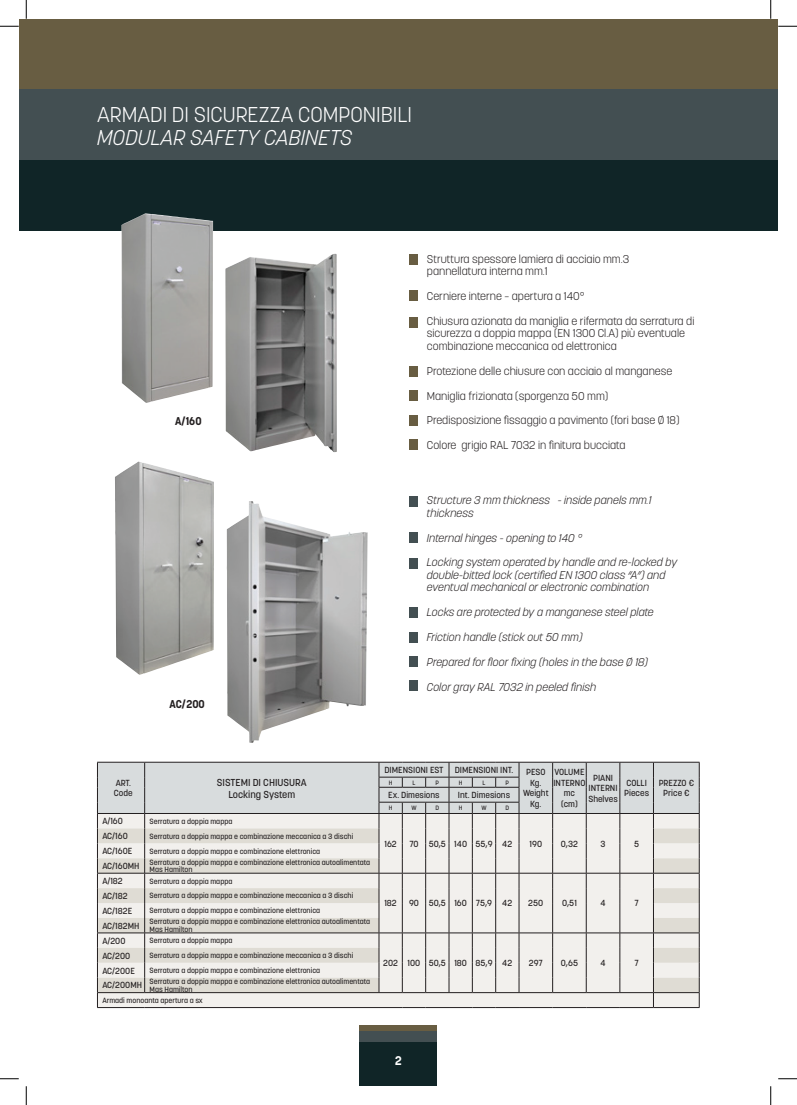
<style>
.page{position:relative;width:797px;height:1105px;background:#fff}
.page>*{position:absolute;margin:0;border:0;box-sizing:border-box;transform-origin:0 0}
.t1{font:300 21.25px "Korolev";color:#fff}
.t2{font:italic 300 21.25px "Korolev";color:#fff}
.t3{font:700 12.5px "Korolev";color:#fff}
.t4{font:300 11.25px/12.4px "Korolev";color:#231f20}
.t5{font:italic 300 11.25px/12.4px "Korolev";color:#231f20}
.t6{font:700 11.25px "Korolev";color:#231f20}
.t7{font:500 10px/12px "Korolev";color:#231f20;text-align:center}
.t8{font:500 8.75px/10.5px "Korolev";color:#231f20;text-align:center}
.t9{font:500 7.5px/7.5px "Korolev";color:#231f20}
.t10{font:500 6.25px "Korolev";color:#231f20}
</style>
<div class="page">
<div style="left:359px;top:1025px;width:78px;height:6px;background:#685d42"></div>
<div style="left:359px;top:1031px;width:78px;height:11px;background:#434f52"></div>
<div style="left:359px;top:1042px;width:78px;height:44px;background:#102527"></div>
<div style="left:19px;top:19px;width:751px;height:71px;background:#685d42"></div>
<div style="left:770px;top:19px;width:7px;height:71px;background:#685d42"></div>
<div style="left:409px;top:254px;width:8px;height:11px;background:#685d42"></div>
<div style="left:409px;top:496px;width:8px;height:11px;background:#434f52"></div>
<div style="left:409px;top:290px;width:8px;height:11px;background:#685d42"></div>
<div style="left:409px;top:532px;width:8px;height:11px;background:#434f52"></div>
<div style="left:409px;top:317px;width:8px;height:10px;background:#685d42"></div>
<div style="left:409px;top:558px;width:8px;height:11px;background:#434f52"></div>
<div style="left:409px;top:366px;width:8px;height:11px;background:#685d42"></div>
<div style="left:409px;top:607px;width:8px;height:11px;background:#434f52"></div>
<div style="left:409px;top:390px;width:8px;height:11px;background:#685d42"></div>
<div style="left:409px;top:632px;width:8px;height:10px;background:#434f52"></div>
<div style="left:409px;top:415px;width:8px;height:10px;background:#685d42"></div>
<div style="left:409px;top:656px;width:8px;height:11px;background:#434f52"></div>
<div style="left:409px;top:439px;width:8px;height:11px;background:#685d42"></div>
<div style="left:409px;top:680px;width:8px;height:11px;background:#434f52"></div>
<div style="left:19px;top:90px;width:751px;height:70px;background:#434f52"></div>
<div style="left:770px;top:90px;width:7px;height:70px;background:#434f52"></div>
<div style="left:19px;top:160px;width:751px;height:70px;background:#102527"></div>
<div style="left:770px;top:160px;width:7px;height:70px;background:#102527"></div>
<svg style="left:97px;top:762px;width:603px;height:246px;background:#dfdedb"></svg>
<hr style="left:653px;top:992px;width:46px;height:1px;background:#231f20">
<img style="left:121px;top:213px;width:92px;height:190px">
<img style="left:225px;top:254px;width:112px;height:198px">
<img style="left:115px;top:461px;width:99px;height:214px">
<img style="left:226px;top:501px;width:142px;height:242px">
<svg style="left:0;top:25px;width:19px;height:2px"></svg>
<svg style="left:778px;top:25px;width:19px;height:2px"></svg>
<svg style="left:0;top:1078px;width:19px;height:1px"></svg>
<svg style="left:778px;top:1078px;width:19px;height:1px"></svg>
<svg style="left:25px;top:0;width:2px;height:19px"></svg>
<svg style="left:25px;top:1086px;width:2px;height:19px"></svg>
<svg style="left:770px;top:0;width:1px;height:19px"></svg>
<svg style="left:770px;top:1086px;width:1px;height:19px"></svg>
<h1 class="t1" style="left:97px;top:101px;width:316px">ARMADI DI SICUREZZA COMPONIBILI</h1>
<h1 class="t2" style="left:97px;top:124px;width:257px">MODULAR SAFETY CABINETS</h1>
<h3 class="t6" style="left:175px;top:414px;width:28px">A/160</h3>
<h3 class="t6" style="left:169px;top:697px;width:37px">AC/200</h3>
<h3 class="t4" style="left:427px;top:253px;width:204px">Struttura spessore lamiera di acciaio mm.3 pannellatura interna mm.1</h3>
<h3 class="t4" style="left:427px;top:290px;width:159px">Cerniere interne – apertura a 140°</h3>
<h3 class="t4" style="left:427px;top:315px;width:269px">Chiusura azionata da maniglia e rifermata da serratura di sicurezza a doppia mappa (EN 1300 Cl.A) più eventuale combinazione meccanica od elettronica</h3>
<h3 class="t4" style="left:427px;top:364px;width:247px">Protezione delle chiusure con acciaio al manganese</h3>
<h3 class="t4" style="left:427px;top:389px;width:183px">Maniglia frizionata (sporgenza 50 mm)</h3>
<h3 class="t4" style="left:427px;top:414px;width:254px">Predisposizione fissaggio a pavimento (fori base Ø 18)</h3>
<h3 class="t4" style="left:427px;top:439px;width:200px">Colore grigio RAL 7032 in finitura bucciata</h3>
<h3 class="t5" style="left:427px;top:494px;width:226px">Structure 3 mm thickness - inside panels mm.1 thickness</h3>
<h3 class="t5" style="left:427px;top:531px;width:157px">Internal hinges - opening to 140 °</h3>
<h3 class="t5" style="left:427px;top:556px;width:252px">Locking system operated by handle and re-locked by double-bitted lock (certified EN 1300 class “A”) and eventual mechanical or electronic combination</h3>
<h3 class="t5" style="left:427px;top:606px;width:228px">Locks are protected by a manganese steel plate</h3>
<h3 class="t5" style="left:427px;top:631px;width:157px">Friction handle (stick out 50 mm)</h3>
<h3 class="t5" style="left:427px;top:656px;width:223px">Prepared for floor fixing (holes in the base Ø 18)</h3>
<h3 class="t5" style="left:427px;top:680px;width:171px">Color gray RAL 7032 in peeled finish</h3>
<p class="t8" style="left:114px;top:777px;width:20px;text-align:left">ART.<br>Code</p>
<h3 class="t7" style="left:217px;top:776px;width:91px">SISTEMI DI CHIUSURA<br>Locking System</h3>
<p class="t8" style="left:102px;top:816px;width:22px">A/160</p>
<p class="t9" style="left:149px;top:817px;width:84px">Serratura a doppia mappa</p>
<p class="t8" style="left:102px;top:831px;width:27px">AC/160</p>
<p class="t9" style="left:149px;top:832px;width:205px">Serratura a doppia mappa e combinazione meccanica a 3 dischi</p>
<p class="t8" style="left:102px;top:846px;width:31px">AC/160E</p>
<p class="t9" style="left:149px;top:847px;width:172px">Serratura a doppia mappa e combinazione elettronica</p>
<p class="t8" style="left:102px;top:860px;width:39px">AC/160MH</p>
<p class="t9" style="left:149px;top:858px;width:222px">Serratura a doppia mappa e combinazione elettronica autoalimentata<br>Mas Hamilton</p>
<p class="t8" style="left:102px;top:876px;width:22px">A/182</p>
<p class="t9" style="left:149px;top:877px;width:84px">Serratura a doppia mappa</p>
<p class="t8" style="left:102px;top:890px;width:27px">AC/182</p>
<p class="t9" style="left:149px;top:892px;width:205px">Serratura a doppia mappa e combinazione meccanica a 3 dischi</p>
<p class="t8" style="left:102px;top:905px;width:31px">AC/182E</p>
<p class="t9" style="left:149px;top:907px;width:172px">Serratura a doppia mappa e combinazione elettronica</p>
<p class="t8" style="left:102px;top:920px;width:39px">AC/182MH</p>
<p class="t9" style="left:149px;top:918px;width:222px">Serratura a doppia mappa e combinazione elettronica autoalimentata<br>Mas Hamilton</p>
<p class="t8" style="left:102px;top:935px;width:25px">A/200</p>
<p class="t9" style="left:149px;top:937px;width:84px">Serratura a doppia mappa</p>
<p class="t8" style="left:102px;top:950px;width:29px">AC/200</p>
<p class="t9" style="left:149px;top:952px;width:205px">Serratura a doppia mappa e combinazione meccanica a 3 dischi</p>
<p class="t8" style="left:102px;top:965px;width:34px">AC/200E</p>
<p class="t9" style="left:149px;top:967px;width:172px">Serratura a doppia mappa e combinazione elettronica</p>
<p class="t8" style="left:102px;top:980px;width:41px">AC/200MH</p>
<p class="t9" style="left:149px;top:978px;width:222px">Serratura a doppia mappa e combinazione elettronica autoalimentata<br>Mas Hamilton</p>
<p class="t9" style="left:102px;top:996px;width:102px">Armadi monoanta apertura a sx</p>
<p class="t8" style="left:384px;top:765px;width:61px">DIMENSIONI EST</p>
<p class="t8" style="left:455px;top:765px;width:60px">DIMENSIONI INT.</p>
<p class="t8" style="left:523px;top:767px;width:27px">PESO<br>Kg.<br>Weight<br>Kg.</p>
<p class="t8" style="left:553px;top:767px;width:33px">VOLUME<br>INTERNO mc<br>(cm)</p>
<p class="t8" style="left:588px;top:772px;width:31px">PIANI<br>INTERNI<br>Shelves</p>
<p class="t8" style="left:624px;top:777px;width:26px;text-align:left">COLLI<br>Pieces</p>
<p class="t8" style="left:658px;top:777px;width:37px">PREZZO €<br>Price €</p>
<p class="t10" style="left:389px;top:778px;width:5px">H</p>
<p class="t10" style="left:412px;top:778px;width:4px">L</p>
<p class="t10" style="left:435px;top:778px;width:5px">P</p>
<p class="t10" style="left:459px;top:778px;width:5px">H</p>
<p class="t10" style="left:482px;top:778px;width:4px">L</p>
<p class="t10" style="left:505px;top:778px;width:5px">P</p>
<p class="t8" style="left:388px;top:790px;width:53px">Ex. Dimesions</p>
<p class="t8" style="left:458px;top:790px;width:54px">Int. Dimesions</p>
<p class="t10" style="left:389px;top:804px;width:5px">H</p>
<p class="t10" style="left:411px;top:804px;width:7px">W</p>
<p class="t10" style="left:435px;top:804px;width:5px">D</p>
<p class="t10" style="left:459px;top:804px;width:5px">H</p>
<p class="t10" style="left:481px;top:804px;width:7px">W</p>
<p class="t10" style="left:505px;top:804px;width:5px">D</p>
<p class="t8" style="left:384px;top:838px;width:14px">162</p>
<p class="t8" style="left:409px;top:838px;width:105px">70 50,5 140 55,9 42</p>
<p class="t8" style="left:529px;top:838px;width:14px">190</p>
<p class="t8" style="left:561px;top:838px;width:19px">0,32</p>
<p class="t8" style="left:600px;top:838px;width:6px">3</p>
<p class="t8" style="left:634px;top:838px;width:7px">5</p>
<p class="t8" style="left:384px;top:898px;width:14px">182</p>
<p class="t8" style="left:409px;top:898px;width:105px">90 50,5 160 75,9 42</p>
<p class="t8" style="left:528px;top:898px;width:17px">250</p>
<p class="t8" style="left:562px;top:898px;width:16px">0,51</p>
<p class="t8" style="left:600px;top:898px;width:7px">4</p>
<p class="t8" style="left:634px;top:898px;width:6px">7</p>
<p class="t8" style="left:383px;top:958px;width:131px">202 100 50,5 180 85,9 42</p>
<p class="t8" style="left:529px;top:958px;width:16px">297</p>
<p class="t8" style="left:561px;top:958px;width:19px">0,65</p>
<p class="t8" style="left:600px;top:958px;width:7px">4</p>
<p class="t8" style="left:634px;top:958px;width:6px">7</p>
<h2 class="t3" style="left:395px;top:1053px;width:8px">2</h2>
</div>
